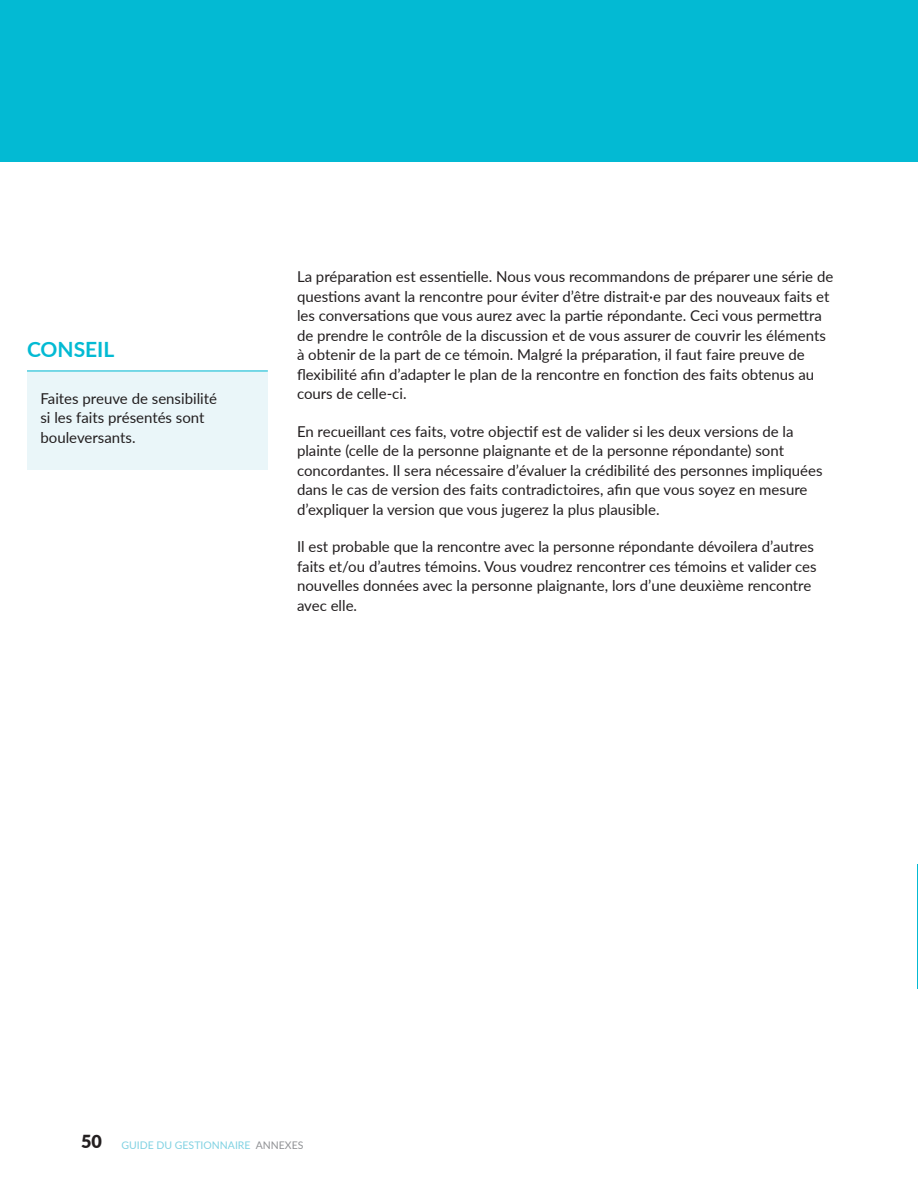
<style>
.page{position:relative;width:918px;height:1188px;background:#fff}
.page>*{position:absolute;margin:0;border:0;box-sizing:border-box;transform-origin:0 0}
.Conseils{font:700 21px "Lato";color:#03bad3}
.Body_texte{font:15px/19.5px "Lato";color:#231f20}
.t1{font:10.5px "Lato";color:#81d2e2}
.s1{font-weight:900;font-size:18px;color:#231f20}
.s2{color:#919396}
</style>
<div class="page">
<div style="left:27px;top:370px;width:241px;height:99px;background:#eaf6f9"></div>
<div style="left:0;top:0;width:918px;height:162px;background:#03bad3"></div>
<hr style="left:917px;top:864px;width:1px;height:124px;background:#03bad3">
<hr style="left:27px;top:371px;width:241px;height:1px;background:#03bad3">
<p class="Conseils" style="left:27px;top:334px;width:89px">CONSEIL</p>
<p class="Body_texte" style="left:40px;top:388px;width:178px">Faites preuve de sensibilité si les faits présentés sont bouleversants.</p>
<p class="Body_texte" style="left:297px;top:266px;width:538px">La préparation est essentielle. Nous vous recommandons de préparer une série de questions avant la rencontre pour éviter d’être distrait·e par des nouveaux faits et les conversations que vous aurez avec la partie répondante. Ceci vous permettra de prendre le contrôle de la discussion et de vous assurer de couvrir les éléments à obtenir de la part de ce témoin. Malgré la préparation, il faut faire preuve de flexibilité afin d’adapter le plan de la rencontre en fonction des faits obtenus au cours de celle-ci.</p>
<p class="Body_texte" style="left:297px;top:421px;width:527px">En recueillant ces faits, votre objectif est de valider si les deux versions de la plainte (celle de la personne plaignante et de la personne répondante) sont concordantes. Il sera nécessaire d’évaluer la crédibilité des personnes impliquées dans le cas de version des faits contradictoires, afin que vous soyez en mesure d’expliquer la version que vous jugerez la plus plausible.</p>
<p class="Body_texte" style="left:297px;top:536px;width:521px">Il est probable que la rencontre avec la personne répondante dévoilera d’autres faits et/ou d’autres témoins. Vous voudrez rencontrer ces témoins et valider ces nouvelles données avec la personne plaignante, lors d’une deuxième rencontre avec elle.</p>
<p class="t1" style="left:81px;top:1138px;width:224px"><span class="s1">50</span> GUIDE DU GESTIONNAIRE <span class="s2">ANNEXES</span></p>
</div>
